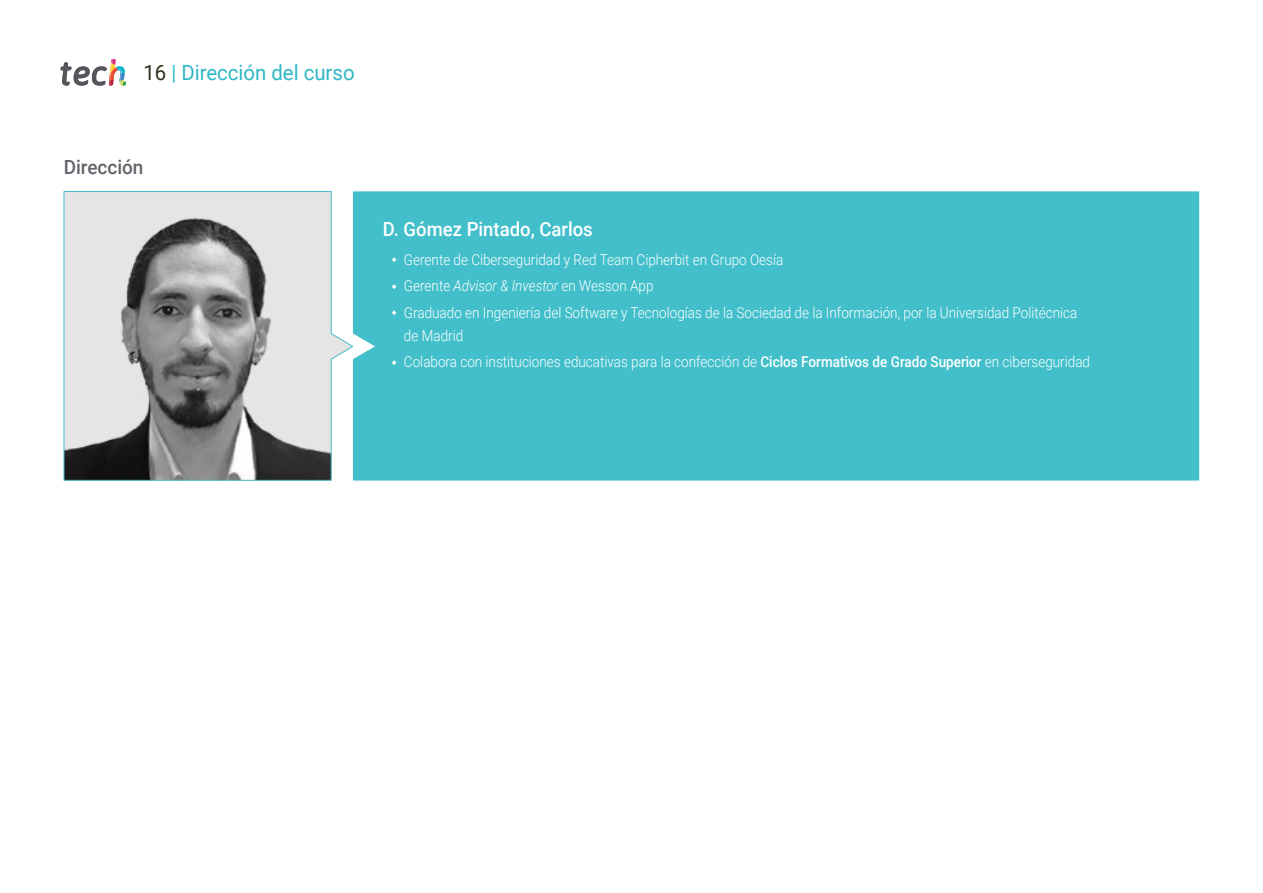
<style>
.page{position:relative;width:1263px;height:893px;background:#fff}
.page>*{position:absolute;margin:0;border:0;box-sizing:border-box;transform-origin:0 0}
.t1{font:21px "Roboto";color:#2db8c5}
.t2{font:500 19.5px "Roboto";color:#fff;scale:.95 1}
.t3{font:500 19.5px "Roboto";color:#61646a}
.t4{font:300 15px/26.7px "Roboto";color:#fff;scale:.9 1}
.s1{color:#312e20}
.s2{font-style:italic}
.s3{font-weight:500}
</style>
<div class="page">
<div style="left:353px;top:191px;width:846px;height:290px;background:#42bfca"></div>
<svg style="left:64px;top:191px;width:289px;height:290px;background:#b1b2b2"></svg>
<svg style="left:61px;top:59px;width:65px;height:27px"></svg>
<svg style="left:392px;top:257px;width:5px;height:5px"></svg>
<svg style="left:392px;top:284px;width:5px;height:5px"></svg>
<svg style="left:392px;top:310px;width:5px;height:5px"></svg>
<svg style="left:392px;top:360px;width:5px;height:5px"></svg>
<h1 class="t1" style="left:144px;top:57px;width:213px"><span class="s1">16</span> | Dirección del curso</h1>
<h2 class="t3" style="left:64px;top:154px;width:81px">Dirección</h2>
<h2 class="t2" style="left:383px;top:215px;width:223px">D. Gómez Pintado, Carlos</h2>
<p class="t4" style="left:404px;top:245px;width:750px">Gerente de Ciberseguridad y Red Team Cipherbit en Grupo Oesía<br>Gerente <span class="s2">Advisor &amp; Investor</span> en Wesson App<br>Graduado en Ingeniería del Software y Tecnologías de la Sociedad de la Información, por la Universidad Politécnica</p>
<p class="t4" style="left:404px;top:321px;width:764px">de Madrid<br>Colabora con instituciones educativas para la confección de <span class="s3">Ciclos Formativos de Grado Superior</span> en ciberseguridad</p>
</div>
